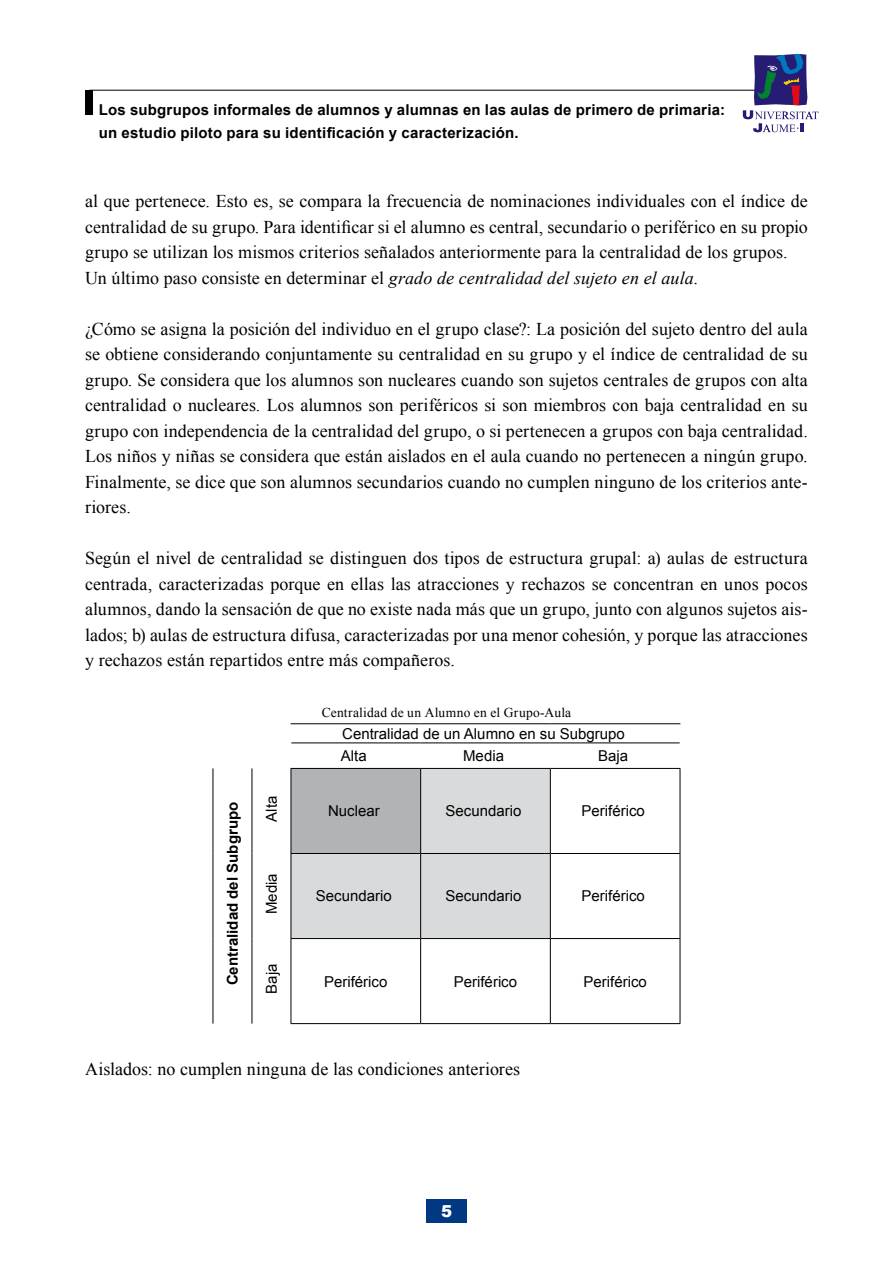
<style>
.page{position:relative;width:893px;height:1263px;background:#fff}
.page>*{position:absolute;margin:0;border:0;box-sizing:border-box;transform-origin:0 0}
.t1{font:18px/25.5px "Times New Roman";letter-spacing:.005em;color:#000;text-align:justify}
.t2{font:900 16.5px "Arial";color:#fff}
.t3{font:15px/22.4px "Arial";color:#000}
.t4{font:700 15px/22.5px "Arial";letter-spacing:.015em;color:#000}
.t5{font:13.5px "Times New Roman";letter-spacing:.02em;color:#000}
.s1{font-style:italic}
</style>
<div class="page">
<hr style="left:89px;top:90px;width:668px;height:1px;background:#000">
<svg style="left:743px;top:54px;width:76px;height:78px"></svg>
<div style="left:85px;top:90px;width:7px;height:25px;background:#000"></div>
<div style="left:427px;top:1199px;width:40px;height:24px;background:#003882"></div>
<svg style="left:292px;top:769px;width:258px;height:169px;background:#ced0d1"></svg>
<hr style="left:291px;top:723px;width:130px;height:1px;background:#000">
<hr style="left:421px;top:723px;width:129px;height:1px;background:#000">
<hr style="left:550px;top:723px;width:130px;height:1px;background:#000">
<hr style="left:291px;top:742px;width:130px;height:1px;background:#000">
<hr style="left:421px;top:742px;width:129px;height:1px;background:#000">
<hr style="left:550px;top:742px;width:130px;height:1px;background:#000">
<hr style="left:213px;top:768px;width:1px;height:85px;background:#000">
<hr style="left:252px;top:768px;width:1px;height:85px;background:#000">
<hr style="left:291px;top:769px;width:1px;height:84px;background:#000">
<hr style="left:420px;top:769px;width:1px;height:84px;background:#000">
<hr style="left:550px;top:768px;width:130px;height:1px;background:#000">
<hr style="left:550px;top:769px;width:1px;height:84px;background:#000">
<hr style="left:680px;top:769px;width:1px;height:84px;background:#000">
<hr style="left:213px;top:853px;width:1px;height:85px;background:#000">
<hr style="left:252px;top:853px;width:1px;height:85px;background:#000">
<hr style="left:291px;top:853px;width:130px;height:1px;background:#000">
<hr style="left:291px;top:854px;width:1px;height:84px;background:#000">
<hr style="left:421px;top:853px;width:129px;height:1px;background:#000">
<hr style="left:420px;top:854px;width:1px;height:84px;background:#000">
<hr style="left:550px;top:853px;width:130px;height:1px;background:#000">
<hr style="left:550px;top:854px;width:1px;height:84px;background:#000">
<hr style="left:680px;top:854px;width:1px;height:84px;background:#000">
<hr style="left:213px;top:938px;width:1px;height:85px;background:#000">
<hr style="left:252px;top:938px;width:1px;height:85px;background:#000">
<hr style="left:291px;top:938px;width:130px;height:1px;background:#000">
<hr style="left:291px;top:939px;width:1px;height:84px;background:#000">
<hr style="left:421px;top:938px;width:129px;height:1px;background:#000">
<hr style="left:420px;top:939px;width:1px;height:84px;background:#000">
<hr style="left:550px;top:938px;width:130px;height:1px;background:#000">
<hr style="left:550px;top:939px;width:1px;height:84px;background:#000">
<hr style="left:680px;top:939px;width:1px;height:84px;background:#000">
<hr style="left:291px;top:1023px;width:130px;height:1px;background:#000">
<hr style="left:421px;top:1023px;width:129px;height:1px;background:#000">
<hr style="left:550px;top:1023px;width:130px;height:1px;background:#000">
<hr style="left:291px;top:768px;width:130px;height:1px;background:#000">
<hr style="left:421px;top:768px;width:129px;height:1px;background:#000">
<p class="t4" style="left:99px;top:99px;width:628px">Los subgrupos informales de alumnos y alumnas en las aulas de primero de primaria: un estudio piloto para su identificación y caracterización.</p>
<p class="t1" style="left:85px;top:188px;width:724px;text-align:left">al que pertenece. Esto es, se compara la frecuencia de nominaciones individuales con el índice de centralidad de su grupo. Para identificar si el alumno es central, secundario o periférico en su propio grupo se utilizan los mismos criterios señalados anteriormente para la centralidad de los grupos.<br>Un último paso consiste en determinar el <span class="s1">grado de centralidad del sujeto en el aula</span>.</p>
<p class="t1" style="left:85px;top:316px;width:724px">¿Cómo se asigna la posición del individuo en el grupo clase?: La posición del sujeto dentro del aula se obtiene considerando conjuntamente su centralidad en su grupo y el índice de centralidad de su grupo. Se considera que los alumnos son nucleares cuando son sujetos centrales de grupos con alta centralidad o nucleares. Los alumnos son periféricos si son miembros con baja centralidad en su grupo con independencia de la centralidad del grupo, o si pertenecen a grupos con baja centralidad.<br>Los niños y niñas se considera que están aislados en el aula cuando no pertenecen a ningún grupo.<br>Finalmente, se dice que son alumnos secundarios cuando no cumplen ninguno de los criterios ante&shy;riores.</p>
<p class="t1" style="left:85px;top:545px;width:724px">Según el nivel de centralidad se distinguen dos tipos de estructura grupal: a) aulas de estructura centrada, caracterizadas porque en ellas las atracciones y rechazos se concentran en unos pocos alumnos, dando la sensación de que no existe nada más que un grupo, junto con algunos sujetos ais&shy;lados; b) aulas de estructura difusa, caracterizadas por una menor cohesión, y porque las atracciones y rechazos están repartidos entre más compañeros.</p>
<p class="t5" style="left:322px;top:705px;width:251px">Centralidad de un Alumno en el Grupo-Aula</p>
<p class="t3" style="left:341px;top:722px;width:285px">Centralidad de un Alumno en su Subgrupo<br>Alta</p>
<p class="t3" style="left:463px;top:745px;width:42px">Media</p>
<p class="t3" style="left:598px;top:745px;width:32px">Baja</p>
<p class="t4" style="left:221px;top:985px;width:185px;rotate:-90deg">Centralidad del Subgrupo</p>
<p class="t3" style="left:260px;top:821px;width:27px;rotate:-90deg">Alta</p>
<p class="t3" style="left:328px;top:800px;width:53px">N uclear</p>
<p class="t3" style="left:446px;top:800px;width:77px">Secundario</p>
<p class="t3" style="left:582px;top:800px;width:65px">Periférico</p>
<p class="t3" style="left:260px;top:914px;width:42px;rotate:-90deg">Media</p>
<p class="t3" style="left:316px;top:885px;width:77px">Secundario</p>
<p class="t3" style="left:446px;top:885px;width:77px">Secundario</p>
<p class="t3" style="left:582px;top:885px;width:65px">Periférico</p>
<p class="t3" style="left:260px;top:994px;width:32px;rotate:-90deg">Baja</p>
<p class="t3" style="left:324px;top:970px;width:65px">Periférico</p>
<p class="t3" style="left:454px;top:970px;width:65px">Periférico</p>
<p class="t3" style="left:583px;top:970px;width:65px">Periférico</p>
<p class="t1" style="left:85px;top:1055px;width:437px">Aislados: no cumplen ninguna de las condiciones anteriores</p>
<p class="t2" style="left:441px;top:1202px;width:13px">5</p>
</div>
